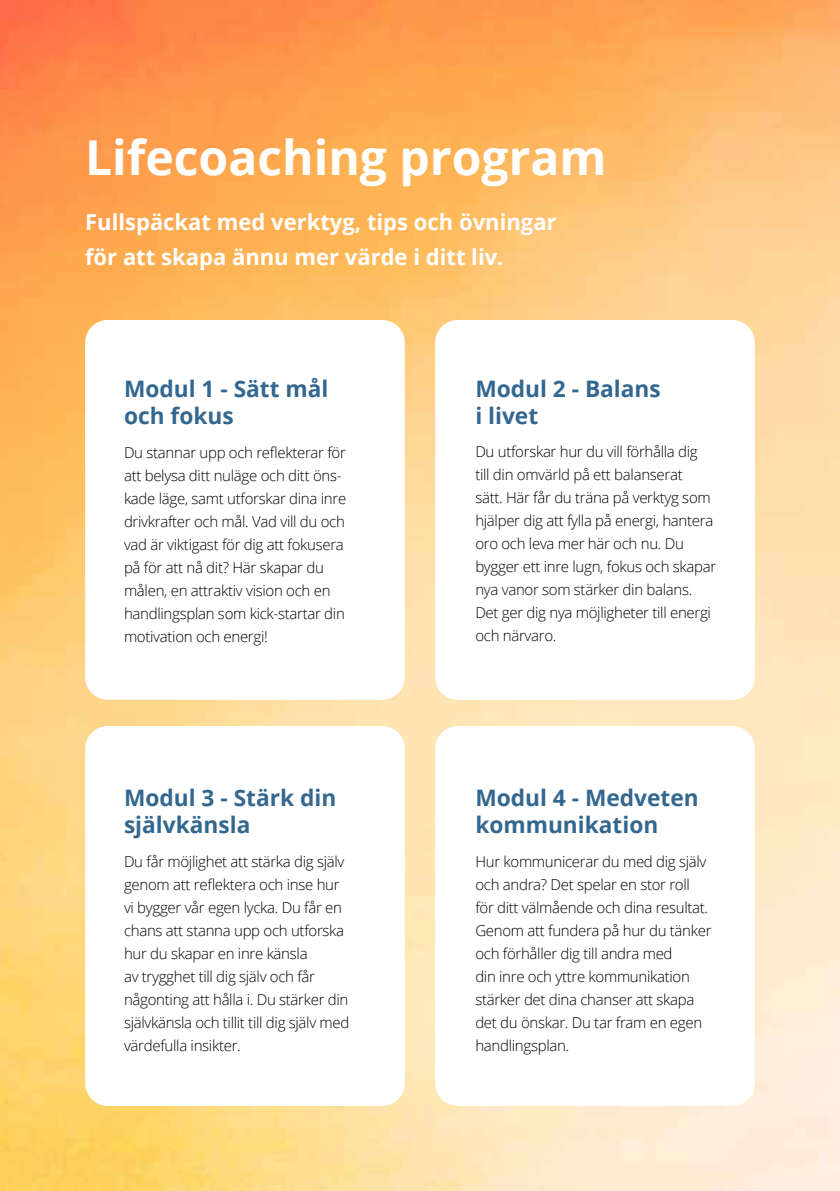
<style>
.page{position:relative;width:840px;height:1191px;background:#fff}
.page>*{position:absolute;margin:0;border:0;box-sizing:border-box;transform-origin:0 0}
.t1{font:700 48px "Open Sans";color:#fff}
.t2{font:700 22.6px/27.2px "Open Sans";color:#33678f}
.t3{font:700 22px/34.4px "Open Sans";color:#fff}
.t4{font:300 15px/23px "Open Sans";letter-spacing:-.02em;color:#000}
</style>
<div class="page">
<img style="left:0;top:0;width:839px;height:1191px">
<div style="left:435px;top:726px;width:319px;height:380px;background:#fff;border-radius:23px"></div>
<div style="left:435px;top:320px;width:319px;height:380px;background:#fff;border-radius:23px"></div>
<div style="left:85px;top:726px;width:319px;height:380px;background:#fff;border-radius:23px"></div>
<div style="left:85px;top:320px;width:319px;height:380px;background:#fff;border-radius:23px"></div>
<h1 class="t1" style="left:85px;top:123px;width:522px">Lifecoaching program</h1>
<h3 class="t3" style="left:85px;top:204px;width:472px">Fullspäckat med verktyg, tips och övningar för att skapa ännu mer värde i ditt liv.</h3>
<h2 class="t2" style="left:124px;top:374px;width:206px">Modul 1 - Sätt mål och fokus</h2>
<p class="t4" style="left:124px;top:440px;width:223px">Du stannar upp och reflekterar för att belysa ditt nuläge och ditt öns&shy;kade läge, samt utforskar dina inre drivkrafter och mål. Vad vill du och vad är viktigast för dig att fokusera på för att nå dit? Här skapar du målen, en attraktiv vision och en handlingsplan som kick-startar din motivation och energi!</p>
<h2 class="t2" style="left:124px;top:783px;width:214px">Modul 3 - Stärk din självkänsla</h2>
<p class="t4" style="left:124px;top:849px;width:227px">Du får möjlighet att stärka dig själv genom att reflektera och inse hur vi bygger vår egen lycka. Du får en chans att stanna upp och utforska hur du skapar en inre känsla<br>av trygghet till dig själv och får någonting att hålla i. Du stärker din självkänsla och tillit till dig själv med värdefulla insikter.</p>
<h2 class="t2" style="left:475px;top:374px;width:187px">Modul 2 - Balans i livet</h2>
<p class="t4" style="left:475px;top:440px;width:242px">Du utforskar hur du vill förhålla dig<br>till din omvärld på ett balanserat<br>sätt. Här får du träna på verktyg som hjälper dig att fylla på energi, hantera oro och leva mer här och nu. Du bygger ett inre lugn, fokus och skapar nya vanor som stärker din balans.<br>Det ger dig nya möjligheter till energi och närvaro.</p>
<h2 class="t2" style="left:475px;top:783px;width:225px">Modul 4 - Medveten kommunikation</h2>
<p class="t4" style="left:475px;top:849px;width:237px">Hur kommunicerar du med dig själv och andra? Det spelar en stor roll för ditt välmående och dina resultat.<br>Genom att fundera på hur du tänker och förhåller dig till andra med<br>din inre och yttre kommunikation stärker det dina chanser att skapa det du önskar. Du tar fram en egen handlingsplan.</p>
</div>
